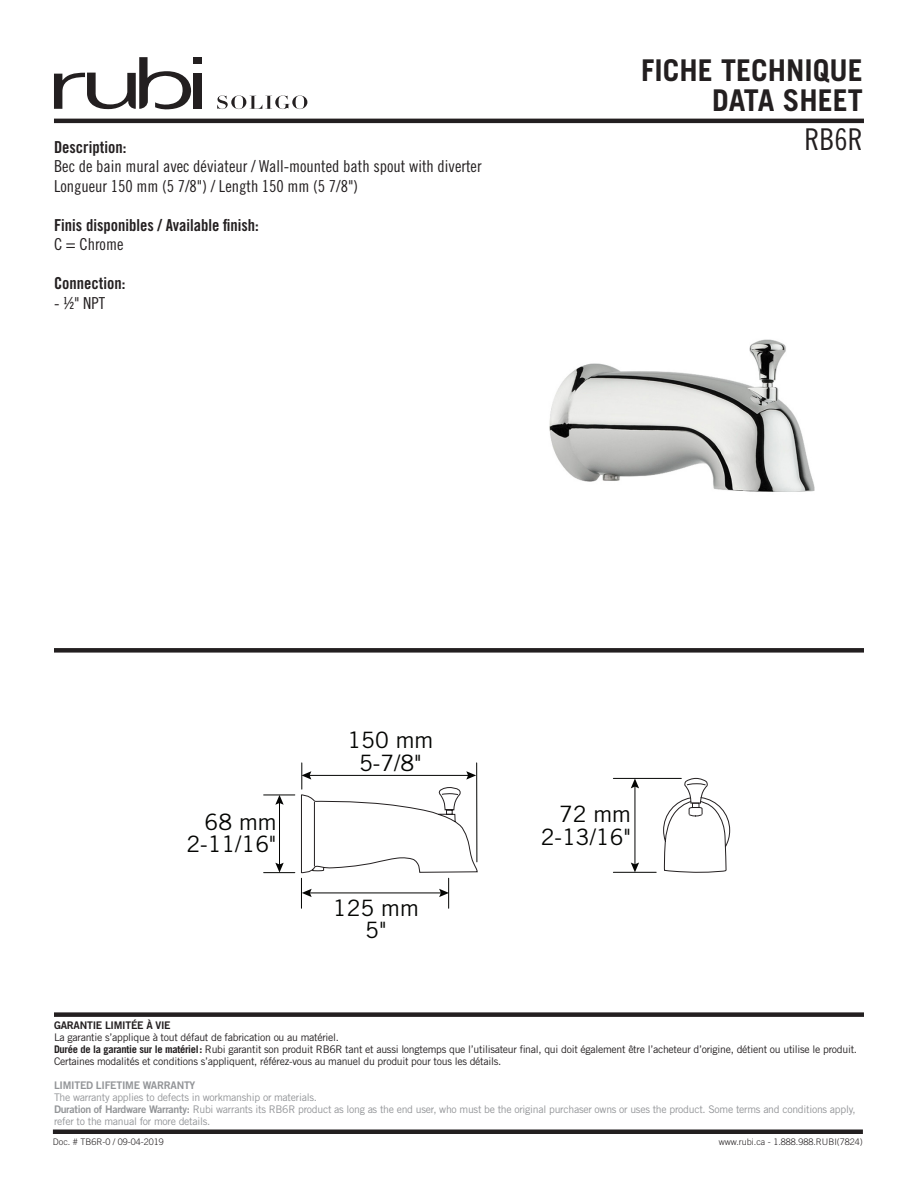
<style>
.page{position:relative;width:918px;height:1188px;background:#fff}
.page>*{position:absolute;margin:0;border:0;box-sizing:border-box;transform-origin:0 0}
.t1{font:700 30px/30px "Trade Gothic LT Std";color:#231f20;text-align:right}
.t2{font:30px "Trade Gothic LT Std Cn 18";color:#231f20}
.t3{font:22.5px/22.5px "Trade Gothic LT Std";color:#040503;text-align:right}
._04_Texte_courant{font:16.5px "Trade Gothic LT Std Cn 18";color:#231f20}
._04_Texte_courant-2{font:16.5px "Trade Gothic LT Std Bd Cn 20";color:#231f20}
.t4{font:10.5px/12px "Trade Gothic LT Std";letter-spacing:-.025em;color:#231f20}
.t5{font:10.5px/12px "Trade Gothic LT Std";letter-spacing:-.025em;color:#939598}
.t6{font:10.5px "Trade Gothic LT Std Bd 2";letter-spacing:-.025em;color:#939598}
.t7{font:10.5px "Trade Gothic LT Std Bd 2";letter-spacing:-.025em;color:#231f20}
.t8{font:300 9px "Trade Gothic LT Std";color:#231f20}
.s1{font-weight:700}
.s2{font-family:"Trade Gothic LT Std Bd 2"}
</style>
<div class="page">
<hr style="left:53px;top:1130px;width:810px;height:4px;background:#231f20">
<hr style="left:54px;top:119px;width:810px;height:4px;background:#231f20">
<svg style="left:217px;top:95px;width:90px;height:14px"></svg>
<div style="left:193px;top:73px;width:9px;height:36px;background:#231f20"></div>
<div style="left:193px;top:57px;width:9px;height:7px;background:#231f20"></div>
<svg style="left:54px;top:57px;width:138px;height:53px"></svg>
<div style="left:54px;top:648px;width:810px;height:5px;background:#231f20"></div>
<hr style="left:279px;top:802px;width:1px;height:64px;background:#040503">
<svg style="left:275px;top:796px;width:9px;height:9px"></svg>
<svg style="left:275px;top:863px;width:9px;height:9px"></svg>
<hr style="left:264px;top:872px;width:31px;height:1px;background:#040503">
<hr style="left:264px;top:795px;width:31px;height:1px;background:#040503">
<hr style="left:309px;top:893px;width:133px;height:1px;background:#040503">
<svg style="left:439px;top:889px;width:9px;height:8px"></svg>
<svg style="left:302px;top:889px;width:10px;height:8px"></svg>
<hr style="left:301px;top:878px;width:1px;height:30px;background:#040503">
<hr style="left:448px;top:878px;width:1px;height:30px;background:#040503">
<svg style="left:301px;top:763px;width:429px;height:110px"></svg>
<img style="left:549px;top:339px;width:266px;height:153px">
<div style="left:54px;top:1012px;width:810px;height:5px;background:#231f20"></div>
<p class="_04_Texte_courant-2" style="left:54px;top:137px;width:74px">Description:</p>
<p class="_04_Texte_courant" style="left:54px;top:156px;width:429px">Bec de bain mural avec déviateur / Wall-mounted bath spout with diverter</p>
<p class="_04_Texte_courant" style="left:54px;top:176px;width:306px">Longueur 150 mm (5 7/8") / Length 150 mm (5 7/8")</p>
<p class="_04_Texte_courant-2" style="left:54px;top:215px;width:206px">Finis disponibles / Available finish:</p>
<p class="_04_Texte_courant" style="left:54px;top:234px;width:71px">C = Chrome</p>
<p class="_04_Texte_courant-2" style="left:54px;top:273px;width:73px">Connection:</p>
<p class="_04_Texte_courant" style="left:54px;top:293px;width:53px">- ½" NPT</p>
<h1 class="t1" style="left:641px;top:54px;width:223px">FICHE TECHNIQUE<br>DATA SHEET</h1>
<h1 class="t2" style="left:805px;top:122px;width:60px">RB6R</h1>
<h2 class="t3" style="left:186px;top:810px;width:92px">68 mm<br>2-11/16"</h2>
<h2 class="t3" style="left:347px;top:728px;width:87px;text-align:center">150 mm<br>5-7/8"</h2>
<h2 class="t3" style="left:333px;top:896px;width:87px;text-align:center">125 mm<br>5"</h2>
<h2 class="t3" style="left:541px;top:803px;width:92px">72 mm<br>2-13/16"</h2>
<p class="t7" style="left:54px;top:1019px;width:118px">GARANTIE LIMITÉE À VIE</p>
<p class="t4" style="left:54px;top:1031px;width:287px">La garantie s’applique à tout défaut de fabrication ou au matériel.</p>
<p class="t4" style="left:54px;top:1043px;width:805px"><span class="s1">Durée de la garantie sur le matériel:</span> Rubi garantit son produit RB6R tant et aussi longtemps que l’utilisateur final, qui doit également être l’acheteur d’origine, détient ou utilise le produit.<br>Certaines modalités et conditions s’appliquent, référez-vous au manuel du produit pour tous les détails.</p>
<p class="t6" style="left:54px;top:1079px;width:143px">LIMITED LIFETIME WARRANTY</p>
<p class="t5" style="left:54px;top:1091px;width:265px">The warranty applies to defects in workmanship or materials.</p>
<p class="t5" style="left:54px;top:1103px;width:803px"><span class="s2">Duration of Hardware Warranty:</span> Rubi warrants its RB6R product as long as the end user, who must be the original purchaser owns or uses the product. Some terms and conditions apply, refer to the manual for more details.</p>
<p class="t8" style="left:53px;top:1137px;width:113px">Doc. # TB6R-0 / 09-04-2019</p>
<p class="t8" style="left:719px;top:1137px;width:146px">www.rubi.ca - 1.888.988.RUBI(7824)</p>
</div>
